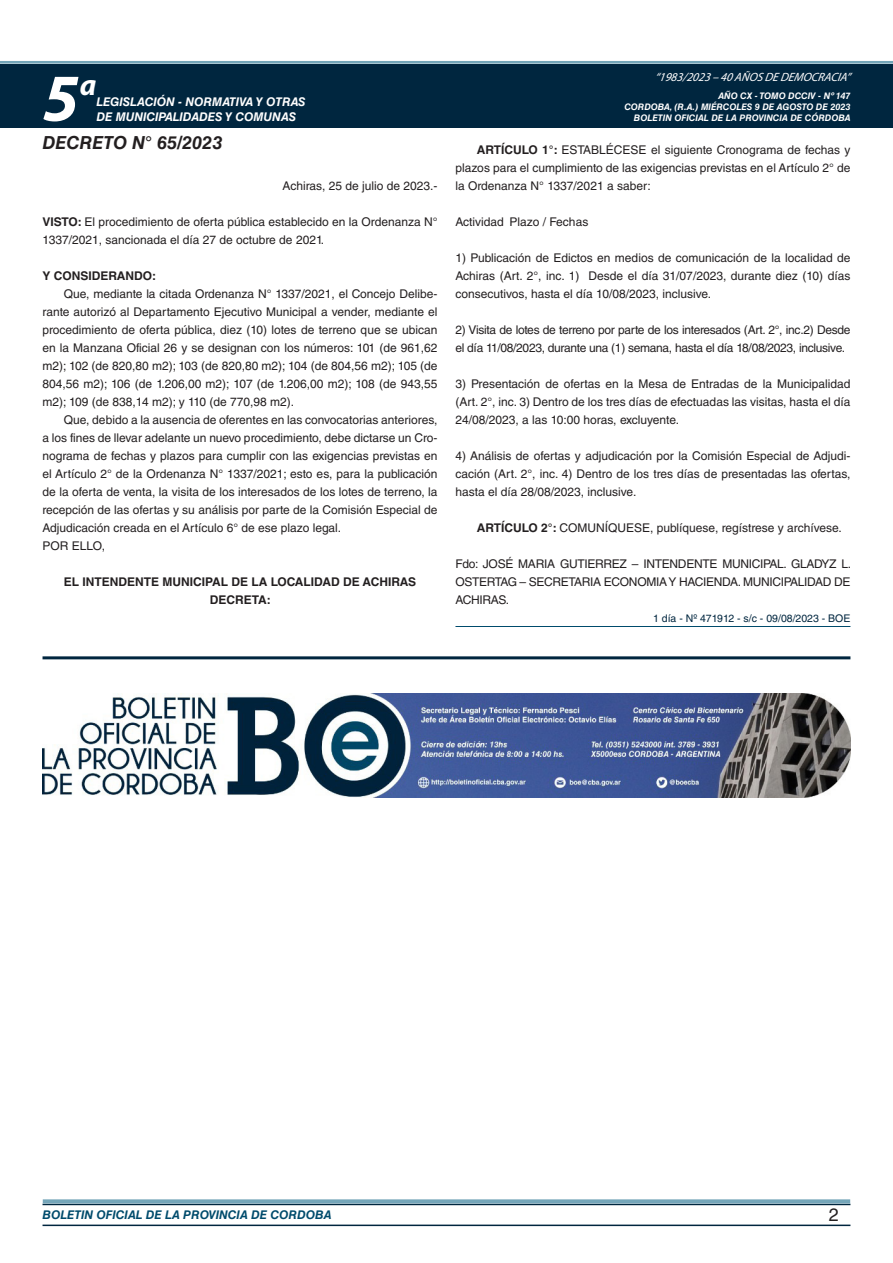
<style>
.page{position:relative;width:893px;height:1263px;background:#fff}
.page>*{position:absolute;margin:0;border:0;box-sizing:border-box;transform-origin:0 0}
.t1{font:italic 700 67.5px "Myriad Pro";color:#fff}
.t2{font:italic 700 30px "Myriad Pro";color:#fff}
.NOMBRE_DE_MINISTERIO{font:italic 700 18px "Helvetica LT Std";color:#231f20}
.t3{font:18px "Helvetica LT Std";color:#231f20}
.TEXTO_BASE{font:12px/18px "Helvetica LT Std";color:#231f20;text-align:justify}
.TEXTO_BASE-2{font:12px/18px "Helvetica LT Std";letter-spacing:-.025em;color:#231f20}
.t4{font:italic 700 12px "Helvetica LT Std";color:#fff}
.RESUELVE{font:700 12px "Helvetica LT Std";color:#231f20}
.t5{font:italic 700 12px "Helvetica LT Std";color:#004b6c}
.t6{font:italic 12px "Myriad Pro";color:#fff}
.FECHA{font:12px "Helvetica LT Std";color:#231f20}
.TEXTO_BASE-3{font:700 12px "Helvetica LT Std";color:#231f20}
.FECHA_DE_VENCIMIENTO{font:10.5px "Helvetica LT Std";color:#00263f}
.t7{font:italic 700 9px/10.8px "Helvetica LT Std";color:#fff;text-align:right}
.s1{font-weight:700}
</style>
<div class="page">
<div style="left:0;top:61px;width:893px;height:6px;background:#fff;opacity:.75"></div>
<div style="left:0;top:64px;width:893px;height:64px;background:#00263f"></div>
<hr style="left:43px;top:1224px;width:807px;height:2px;background:#00263f">
<div style="left:42px;top:1198px;width:809px;height:8px;background:#fff;opacity:.75"></div>
<hr style="left:455px;top:626px;width:395px;height:1px;background:#004b6c">
<hr style="left:43px;top:656px;width:807px;height:3px;background:#00263f">
<img style="left:43px;top:694px;width:807px;height:103px">
<h1 class="t1" style="left:43px;top:54px;width:38px">5</h1>
<h2 class="t2" style="left:80px;top:66px;width:18px">a</h2>
<p class="t4" style="left:96px;top:95px;width:211px">LEGISLACIÓN - NORMATIVA Y OTRAS</p>
<p class="t4" style="left:96px;top:109px;width:201px">DE MUNICIPALIDADES Y COMUNAS</p>
<p class="NOMBRE_DE_MINISTERIO" style="left:43px;top:131px;width:181px">DECRETO N° 65/2023</p>
<p class="FECHA" style="left:283px;top:179px;width:156px">Achiras, 25 de julio de 2023.-</p>
<p class="TEXTO_BASE" style="left:43px;top:213px;width:396px"><span class="s1">VISTO:</span> El procedimiento de oferta pública establecido en la Ordenanza N°<br>1337/2021, sancionada el día 27 de octubre de 2021.</p>
<p class="TEXTO_BASE-3" style="left:43px;top:268px;width:115px">Y CONSIDERANDO:</p>
<p class="TEXTO_BASE" style="left:43px;top:285px;width:396px;text-indent:21px">Que, mediante la citada Ordenanza N° 1337/2021, el Concejo Delibe&shy;rante autorizó al Departamento Ejecutivo Municipal a vender, mediante el procedimiento de oferta pública, diez (10) lotes de terreno que se ubican en la Manzana Oficial 26 y se designan con los números: 101 (de 961,62 m2); 102 (de 820,80 m2); 103 (de 820,80 m2); 104 (de 804,56 m2); 105 (de 804,56 m2); 106 (de 1.206,00 m2); 107 (de 1.206,00 m2); 108 (de 943,55 m2); 109 (de 838,14 m2); y 110 (de 770,98 m2).</p>
<p class="TEXTO_BASE" style="left:43px;top:411px;width:396px;text-indent:21px">Que, debido a la ausencia de oferentes en las convocatorias anteriores, a los fines de llevar adelante un nuevo procedimiento, debe dictarse un Cro&shy;nograma de fechas y plazos para cumplir con las exigencias previstas en el Artículo 2° de la Ordenanza N° 1337/2021; esto es, para la publicación de la oferta de venta, la visita de los interesados de los lotes de terreno, la recepción de las ofertas y su análisis por parte de la Comisión Especial de Adjudicación creada en el Artículo 6° de ese plazo legal.</p>
<p class="TEXTO_BASE" style="left:43px;top:537px;width:64px">POR ELLO,</p>
<p class="RESUELVE" style="left:64px;top:574px;width:354px">EL INTENDENTE MUNICIPAL DE LA LOCALIDAD DE ACHIRAS</p>
<p class="RESUELVE" style="left:210px;top:592px;width:62px">DECRETA:</p>
<p class="t6" style="left:655px;top:70px;width:197px">“ 1983/2023 – 40 AÑOS DE DEMOCRACIA”</p>
<p class="t7" style="left:624px;top:91px;width:228px">AÑO CX - TOMO DCCIV - Nº 147<br>CORDOBA, (R.A.) MIÉRCOLES 9 DE AGOSTO DE 2023<br>BOLETIN OFICIAL DE LA PROVINCIA DE CÓRDOBA</p>
<p class="TEXTO_BASE" style="left:455px;top:141px;width:396px;text-indent:21px"><span class="s1">ARTÍCULO 1°:</span> ESTABLÉCESE el siguiente Cronograma de fechas y plazos para el cumplimiento de las exigencias previstas en el Artículo 2° de la Ordenanza N° 1337/2021 a saber:</p>
<p class="TEXTO_BASE" style="left:455px;top:213px;width:134px">Actividad Plazo / Fechas</p>
<p class="TEXTO_BASE" style="left:455px;top:249px;width:396px">1) Publicación de Edictos en medios de comunicación de la localidad de Achiras (Art. 2°, inc. 1) Desde el día 31/07/2023, durante diez (10) días consecutivos, hasta el día 10/08/2023, inclusive.</p>
<p class="TEXTO_BASE-2" style="left:455px;top:321px;width:396px">2) Visita de lotes de terreno por parte de los interesados (Art. 2°, inc.2) Desde el día 11/08/2023, durante una (1) semana, hasta el día 18/08/2023, inclusive.</p>
<p class="TEXTO_BASE" style="left:455px;top:375px;width:396px">3) Presentación de ofertas en la Mesa de Entradas de la Municipalidad (Art. 2°, inc. 3) Dentro de los tres días de efectuadas las visitas, hasta el día 24/08/2023, a las 10:00 horas, excluyente.</p>
<p class="TEXTO_BASE" style="left:455px;top:447px;width:396px">4) Análisis de ofertas y adjudicación por la Comisión Especial de Adjudi&shy;cación (Art. 2°, inc. 4) Dentro de los tres días de presentadas las ofertas, hasta el día 28/08/2023, inclusive.</p>
<p class="TEXTO_BASE" style="left:477px;top:519px;width:367px"><span class="s1">ARTÍCULO 2°:</span> COMUNÍQUESE, publíquese, regístrese y archívese.</p>
<p class="TEXTO_BASE" style="left:455px;top:555px;width:397px">Fdo: JOSÉ MARIA GUTIERREZ – INTENDENTE MUNICIPAL. GLADYZ L.<br>OSTERTAG – SECRETARIA ECONOMIA Y HACIENDA. MUNICIPALIDAD DE ACHIRAS.</p>
<p class="FECHA_DE_VENCIMIENTO" style="left:653px;top:612px;width:199px">1 día - Nº 471912 - s/c - 09/08/2023 - BOE</p>
<p class="t5" style="left:43px;top:1208px;width:290px">BOLETIN OFICIAL DE LA PROVINCIA DE CORDOBA</p>
<p class="t3" style="left:829px;top:1204px;width:12px">2</p>
</div>
